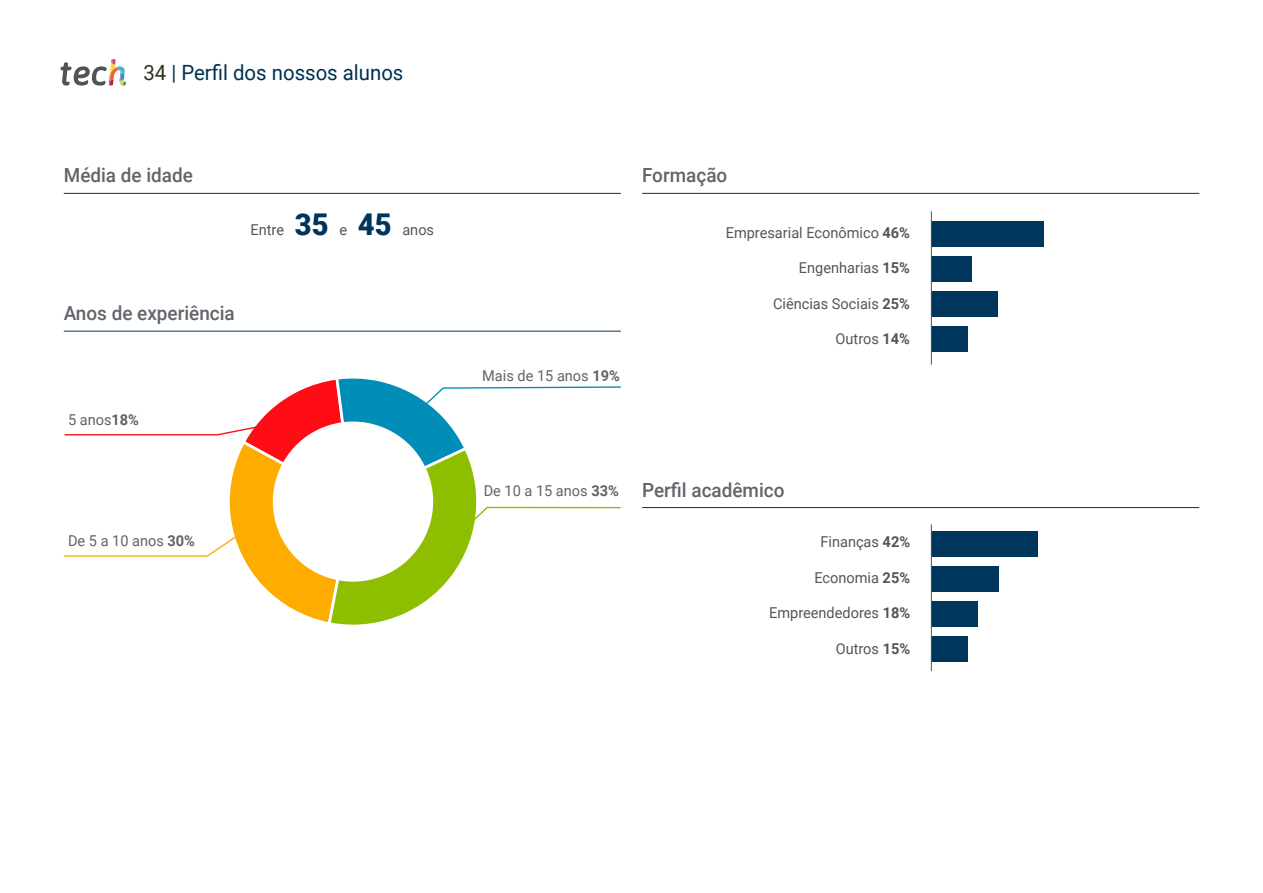
<style>
.page{position:relative;width:1263px;height:893px;background:#fff}
.page>*{position:absolute;margin:0;border:0;box-sizing:border-box;transform-origin:0 0}
.t1{font:21px "Roboto";color:#003050}
.t2{font:500 19.5px "Roboto";color:#61646a}
.t3{font:15px "Roboto";color:#52555b}
.t4{font:15px "Roboto";color:#636363}
.s1{color:#312e20}
.s2{font-weight:900;font-size:30px;color:#00345b}
.s3{font-weight:700}
</style>
<div class="page">
<hr style="left:64px;top:193px;width:557px;height:1px;background:#00355c">
<hr style="left:64px;top:331px;width:557px;height:1px;background:#00355c">
<svg style="left:64px;top:378px;width:557px;height:247px"></svg>
<hr style="left:642px;top:193px;width:557px;height:1px;background:#00355c">
<div style="left:931px;top:222px;width:112px;height:25px;background:#00355c"></div>
<div style="left:931px;top:256px;width:41px;height:26px;background:#00355c"></div>
<div style="left:931px;top:291px;width:67px;height:26px;background:#00355c"></div>
<div style="left:931px;top:326px;width:36px;height:26px;background:#00355c"></div>
<hr style="left:931px;top:211px;width:1px;height:154px;background:#52555b">
<div style="left:931px;top:566px;width:67px;height:26px;background:#00355c"></div>
<hr style="left:642px;top:507px;width:557px;height:1px;background:#00355c">
<div style="left:931px;top:532px;width:106px;height:25px;background:#00355c"></div>
<div style="left:931px;top:601px;width:47px;height:26px;background:#00355c"></div>
<div style="left:931px;top:636px;width:36px;height:26px;background:#00355c"></div>
<hr style="left:931px;top:524px;width:1px;height:147px;background:#52555b">
<svg style="left:61px;top:59px;width:65px;height:27px"></svg>
<h1 class="t1" style="left:144px;top:57px;width:261px"><span class="s1">34</span> | Perfil dos nossos alunos</h1>
<h2 class="t2" style="left:64px;top:161px;width:131px">Média de idade</h2>
<p class="t3" style="left:250px;top:219px;width:185px">Entre <span class="s2">35</span> e <span class="s2">45</span> anos</p>
<h2 class="t2" style="left:64px;top:300px;width:173px">Anos de experiência</h2>
<p class="t4" style="left:68px;top:409px;width:72px">5 anos<span class="s3">18%</span></p>
<p class="t4" style="left:68px;top:530px;width:128px">De 5 a 10 anos <span class="s3">30%</span></p>
<p class="t4" style="left:482px;top:365px;width:139px">Mais de 15 anos <span class="s3">19%</span></p>
<h2 class="t2" style="left:642px;top:161px;width:87px">Formação</h2>
<p class="t3" style="left:726px;top:222px;width:186px">Empresarial Econômico <span class="s3">46%</span></p>
<p class="t3" style="left:799px;top:258px;width:113px">Engenharias <span class="s3">15%</span></p>
<p class="t3" style="left:773px;top:293px;width:138px">Ciências Sociais <span class="s3">25%</span></p>
<p class="t3" style="left:836px;top:329px;width:76px">Outros <span class="s3">14%</span></p>
<p class="t4" style="left:484px;top:480px;width:137px">De 10 a 15 anos <span class="s3">33%</span></p>
<h2 class="t2" style="left:642px;top:476px;width:144px">Perfil acadêmico</h2>
<p class="t3" style="left:820px;top:531px;width:91px">Finanças <span class="s3">42%</span></p>
<p class="t3" style="left:814px;top:567px;width:97px">Economia <span class="s3">25%</span></p>
<p class="t3" style="left:769px;top:602px;width:142px">Empreendedores <span class="s3">18%</span></p>
<p class="t3" style="left:836px;top:638px;width:76px">Outros <span class="s3">15%</span></p>
</div>
